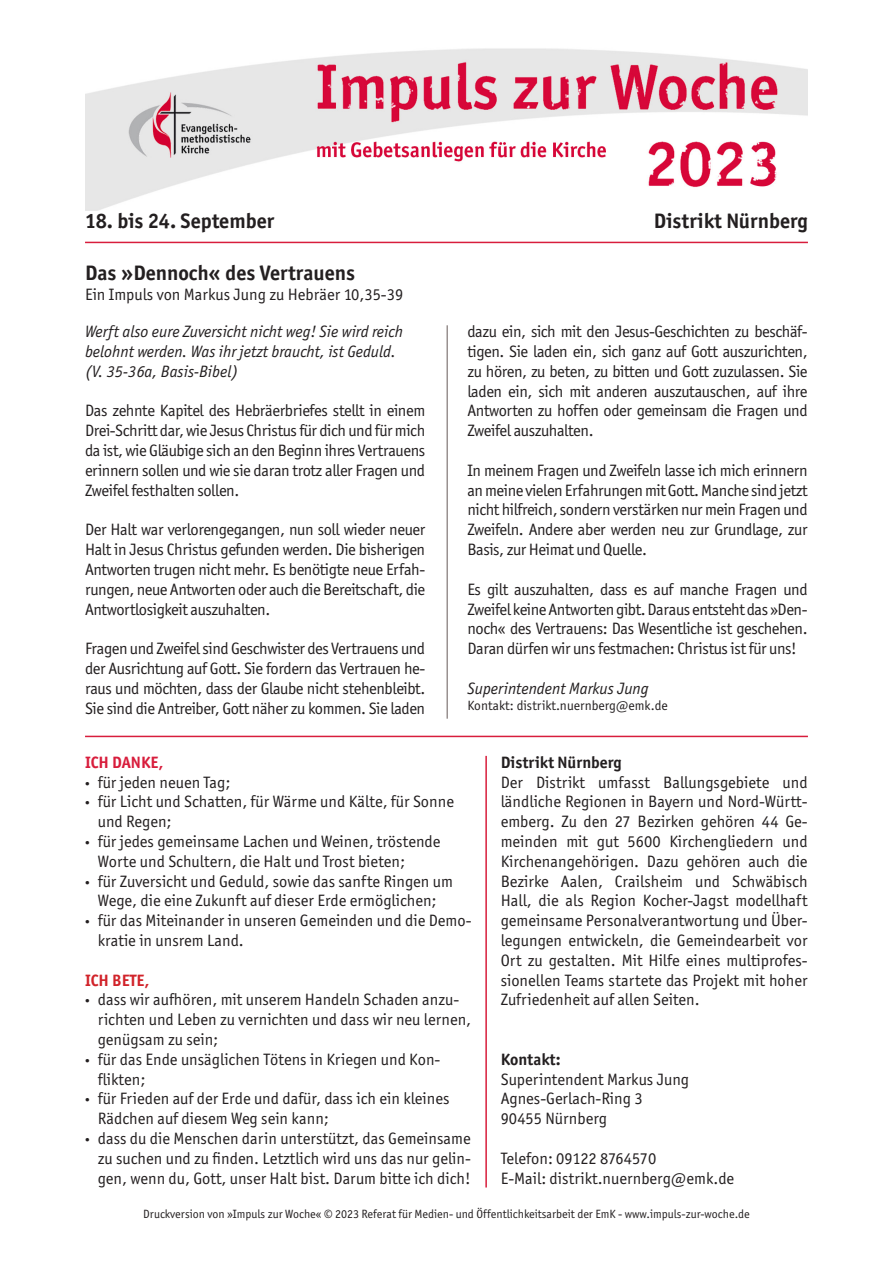
<style>
.page{position:relative;width:893px;height:1263px;background:#fff}
.page>*{position:absolute;margin:0;border:0;box-sizing:border-box;transform-origin:0 0}
.t1{font:700 21px "Officina Sans ITC Std";color:#231f20}
.t2{font:16.5px/19.8px "Officina Sans ITC Std";color:#231f20;text-align:justify}
.t3{font:italic 16.5px/19.8px "Officina Sans ITC Std";color:#231f20}
.t4{font:700 16.5px "Officina Sans ITC Std";color:#231f20}
.t5{font:700 16.5px "Officina Sans ITC Std";color:#d81d3c}
.t6{font:700 16.5px "Officina Sans ITC Std";color:#d1232a}
.t7{font:13.5px "Officina Sans ITC Std";color:#231f20}
.t8{font:12px "Officina Sans ITC Std";color:#231f20}
.s1{font-family:"Myriad Pro"}
</style>
<div class="page">
<img style="left:85px;top:48px;width:723px;height:163px">
<hr style="left:85px;top:736px;width:723px;height:1px;background:#d81d3c">
<hr style="left:485px;top:756px;width:2px;height:431px;background:#d81d3c">
<hr style="left:85px;top:242px;width:723px;height:1px;background:#d81d3c">
<hr style="left:446px;top:325px;width:2px;height:394px;background:#999190">
<p class="t1" style="left:85px;top:208px;width:191px">18. bis 24. September</p>
<p class="t1" style="left:654px;top:208px;width:156px">Distrikt Nürnberg</p>
<p class="t1" style="left:85px;top:260px;width:272px">Das »Dennoch« des Vertrauens</p>
<p class="t2" style="left:85px;top:284px;width:320px">Ein Impuls von Markus Jung zu Hebräer 10,35-39</p>
<p class="t3" style="left:85px;top:322px;width:319px">Werft also eure Zuversicht nicht weg! Sie wird reich belohnt werden. Was ihr jetzt braucht, ist Geduld. (V. 35-36a, Basis-Bibel)</p>
<p class="t2" style="left:85px;top:401px;width:342px">Das zehnte Kapitel des Hebräerbriefes stellt in einem Drei-Schritt dar, wie Jesus Christus für dich und für mich da ist, wie Gläubige sich an den Beginn ihres Vertrauens erinnern sollen und wie sie daran trotz aller Fragen und Zweifel festhalten sollen.</p>
<p class="t2" style="left:85px;top:520px;width:342px">Der Halt war verlorengegangen, nun soll wieder neuer Halt in Jesus Christus gefunden werden. Die bisherigen Antworten trugen nicht mehr. Es benötigte neue Erfah&shy;rungen, neue Antworten oder auch die Bereitschaft, die Antwortlosigkeit auszuhalten.</p>
<p class="t2" style="left:85px;top:638px;width:342px">Fragen und Zweifel sind Geschwister des Vertrauens und der Ausrichtung auf Gott. Sie fordern das Vertrauen he&shy;raus und möchten, dass der Glaube nicht stehenbleibt.<br>Sie sind die Antreiber, Gott näher zu kommen. Sie laden</p>
<p class="t2" style="left:467px;top:322px;width:342px">dazu ein, sich mit den Jesus-Geschichten zu beschäf&shy;tigen. Sie laden ein, sich ganz auf Gott auszurichten, zu hören, zu beten, zu bitten und Gott zuzulassen. Sie laden ein, sich mit anderen auszutauschen, auf ihre Antworten zu hoffen oder gemeinsam die Fragen und Zweifel auszuhalten.</p>
<p class="t2" style="left:467px;top:460px;width:342px">In meinem Fragen und Zweifeln lasse ich mich erinnern an meine vielen Erfahrungen mit Gott. Manche sind jetzt nicht hilfreich, sondern verstärken nur mein Fragen und Zweifeln. Andere aber werden neu zur Grundlage, zur Basis, zur Heimat und Quelle.</p>
<p class="t2" style="left:467px;top:579px;width:342px">Es gilt auszuhalten, dass es auf manche Fragen und Zweifel keine Antworten gibt. Daraus entsteht das »Den&shy;noch« des Vertrauens: Das Wesentliche ist geschehen.<br>Daran dürfen wir uns festmachen: Christus ist für uns!</p>
<p class="t3" style="left:467px;top:678px;width:183px">Superintendent Markus Jung</p>
<p class="t7" style="left:467px;top:697px;width:202px">Kontakt: distrikt.nuernberg@emk.de</p>
<p class="t4" style="left:501px;top:752px;width:123px">Distrikt Nürnberg</p>
<p class="t2" style="left:501px;top:772px;width:308px">Der Distrikt umfasst Ballungsgebiete und ländliche Regionen in Bayern und Nord-Württ&shy;emberg. Zu den 27 Bezirken gehören 44 Ge&shy;meinden mit gut 5600 Kirchengliedern und Kirchenangehörigen. Dazu gehören auch die Bezirke Aalen, Crailsheim und Schwäbisch Hall, die als Region Kocher-Jagst modellhaft gemeinsame Personalverantwortung und Über&shy;legungen entwickeln, die Gemeindearbeit vor Ort zu gestalten. Mit Hilfe eines multiprofes&shy;sionellen Teams startete das Projekt mit hoher Zufriedenheit auf allen Seiten.</p>
<p class="t5" style="left:85px;top:752px;width:80px">ICH DANKE,</p>
<p class="t2" style="left:85px;top:772px;width:147px"><span class="s1">•</span> für jeden neuen Tag;</p>
<p class="t2" style="left:98px;top:792px;width:358px;text-indent:-13px"><span class="s1">•</span> für Licht und Schatten, für Wärme und Kälte, für Sonne und Regen;</p>
<p class="t2" style="left:98px;top:831px;width:344px;text-indent:-13px"><span class="s1">•</span> für jedes gemeinsame Lachen und Weinen, tröstende<br>Worte und Schultern, die Halt und Trost bieten;</p>
<p class="t2" style="left:85px;top:871px;width:369px;text-align:center"><span class="s1">•</span> für Zuversicht und Geduld, sowie das sanfte Ringen um<br>Wege, die eine Zukunft auf dieser Erde ermöglichen;</p>
<p class="t2" style="left:98px;top:911px;width:375px;text-indent:-13px"><span class="s1">•</span> für das Miteinander in unseren Gemeinden und die Demo&shy;kratie in unsrem Land.</p>
<p class="t6" style="left:85px;top:970px;width:66px">ICH BETE,</p>
<p class="t2" style="left:98px;top:990px;width:375px;text-align:left;text-indent:-13px"><span class="s1">•</span> dass wir aufhören, mit unserem Handeln Schaden anzu&shy;richten und Leben zu vernichten und dass wir neu lernen, genügsam zu sein;</p>
<p class="t2" style="left:98px;top:1049px;width:344px;text-indent:-13px"><span class="s1">•</span> für das Ende unsäglichen Tötens in Kriegen und Kon&shy;flikten;</p>
<p class="t2" style="left:98px;top:1089px;width:353px;text-indent:-13px"><span class="s1">•</span> für Frieden auf der Erde und dafür, dass ich ein kleines<br>Rädchen auf diesem Weg sein kann;</p>
<p class="t2" style="left:98px;top:1128px;width:375px;text-indent:-13px"><span class="s1">•</span> dass du die Menschen darin unterstützt, das Gemeinsame zu suchen und zu finden. Letztlich wird uns das nur gelin&shy;gen, wenn du, Gott, unser Halt bist. Darum bitte ich dich!</p>
<p class="t4" style="left:501px;top:1049px;width:61px">Kontakt:</p>
<p class="t2" style="left:501px;top:1069px;width:190px;text-align:left">Superintendent Markus Jung<br>Agnes-Gerlach-Ring 3<br>90455 Nürnberg</p>
<p class="t2" style="left:501px;top:1148px;width:235px">Telefon: 09122 8764570<br>E-Mail: distrikt.nuernberg@emk.de</p>
<p class="t8" style="left:143px;top:1207px;width:608px">Druckversion von »Impuls zur Woche« © 2023 Referat für Medien- und Öffentlichkeitsarbeit der EmK - www.impuls-zur-woche.de</p>
</div>
